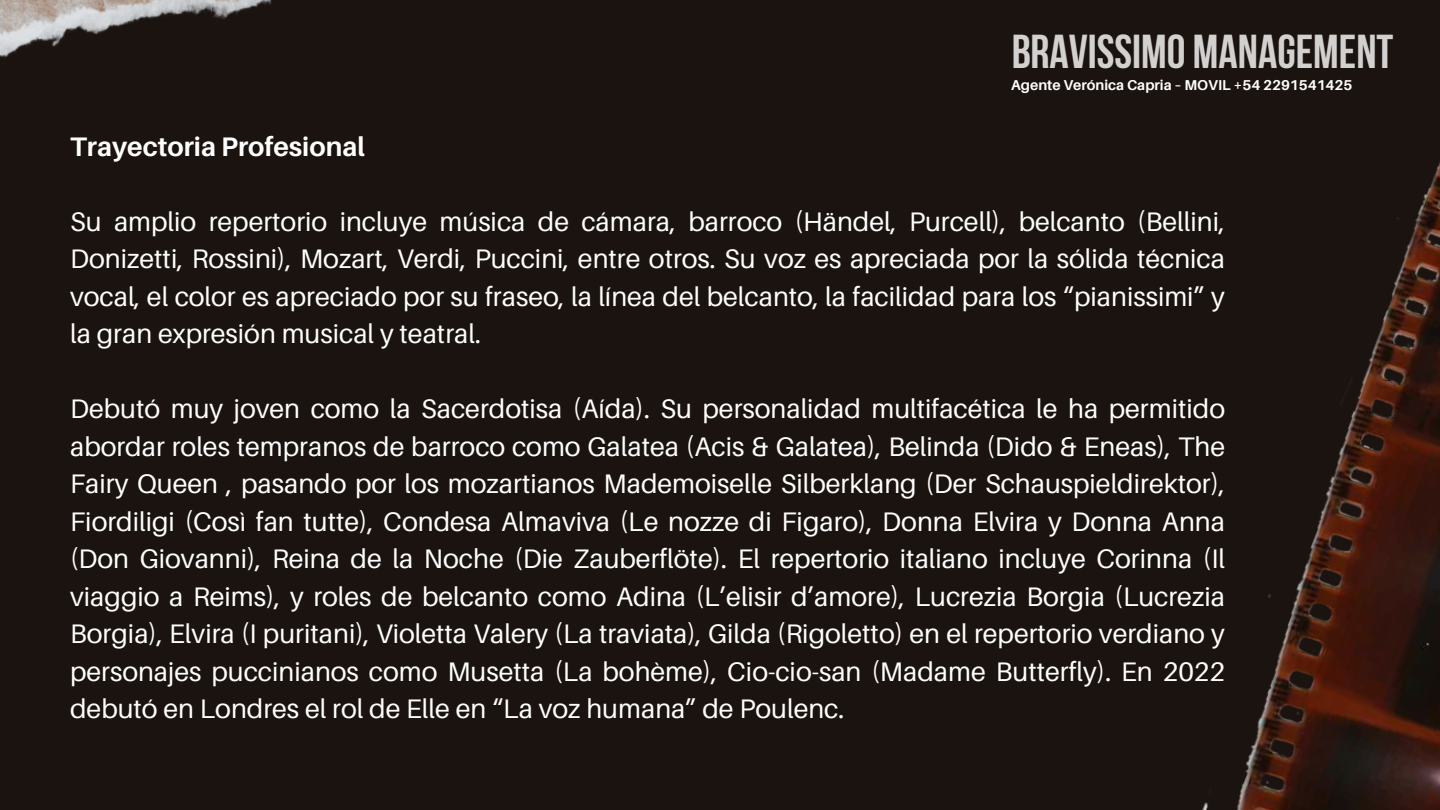
<style>
.page{position:relative;width:1440px;height:810px;background:#1b130f}
.page>*{position:absolute;margin:0;border:0;box-sizing:border-box;transform-origin:0 0}
.t1{font:700 47.4px "Bebas Neue";color:#fff}
.t2{font:26.8px/37.5px "Aileron";color:#fff;text-align:justify}
.t3{font:700 26.8px "Aileron";color:#fff}
.t4{font:700 14.3px "Aileron";color:#fff}
</style>
<div class="page">
<img style="left:1202px;top:162px;width:238px;height:648px">
<img style="left:0;top:0;width:272px;height:57px">
<h1 class="t1" style="left:1011px;top:33px;width:384px">BRAVISSIMO MANAGEMENT</h1>
<p class="t3" style="left:70px;top:130px;width:296px">Trayectoria Profesional</p>
<p class="t4" style="left:1011px;top:76px;width:343px">Agente Verónica Capria – MOVIL +54 2291541425</p>
<p class="t2" style="left:70px;top:202px;width:1156px">Su amplio repertorio incluye música de cámara, barroco (Händel, Purcell), belcanto (Bellini, Donizetti, Rossini), Mozart, Verdi, Puccini, entre otros. Su voz es apreciada por la sólida técnica vocal, el color es apreciado por su fraseo, la línea del belcanto, la facilidad para los “pianissimi” y la gran expresión musical y teatral.</p>
<p class="t2" style="left:70px;top:390px;width:1156px">Debutó muy joven como la Sacerdotisa (Aída). Su personalidad multifacética le ha permitido abordar roles tempranos de barroco como Galatea (Acis &amp; Galatea), Belinda (Dido &amp; Eneas), The Fairy Queen , pasando por los mozartianos Mademoiselle Silberklang (Der Schauspieldirektor), Fiordiligi (Così fan tutte), Condesa Almaviva (Le nozze di Figaro), Donna Elvira y Donna Anna (Don Giovanni), Reina de la Noche (Die Zauberflöte). El repertorio italiano incluye Corinna (Il viaggio a Reims), y roles de belcanto como Adina (L’elisir d’amore), Lucrezia Borgia (Lucrezia Borgia), Elvira (I puritani), Violetta Valery (La traviata), Gilda (Rigoletto) en el repertorio verdiano y personajes puccinianos como Musetta (La bohème), Cio-cio-san (Madame Butterfly). En 2022 debutó en Londres el rol de Elle en “La voz humana” de Poulenc.</p>
</div>
